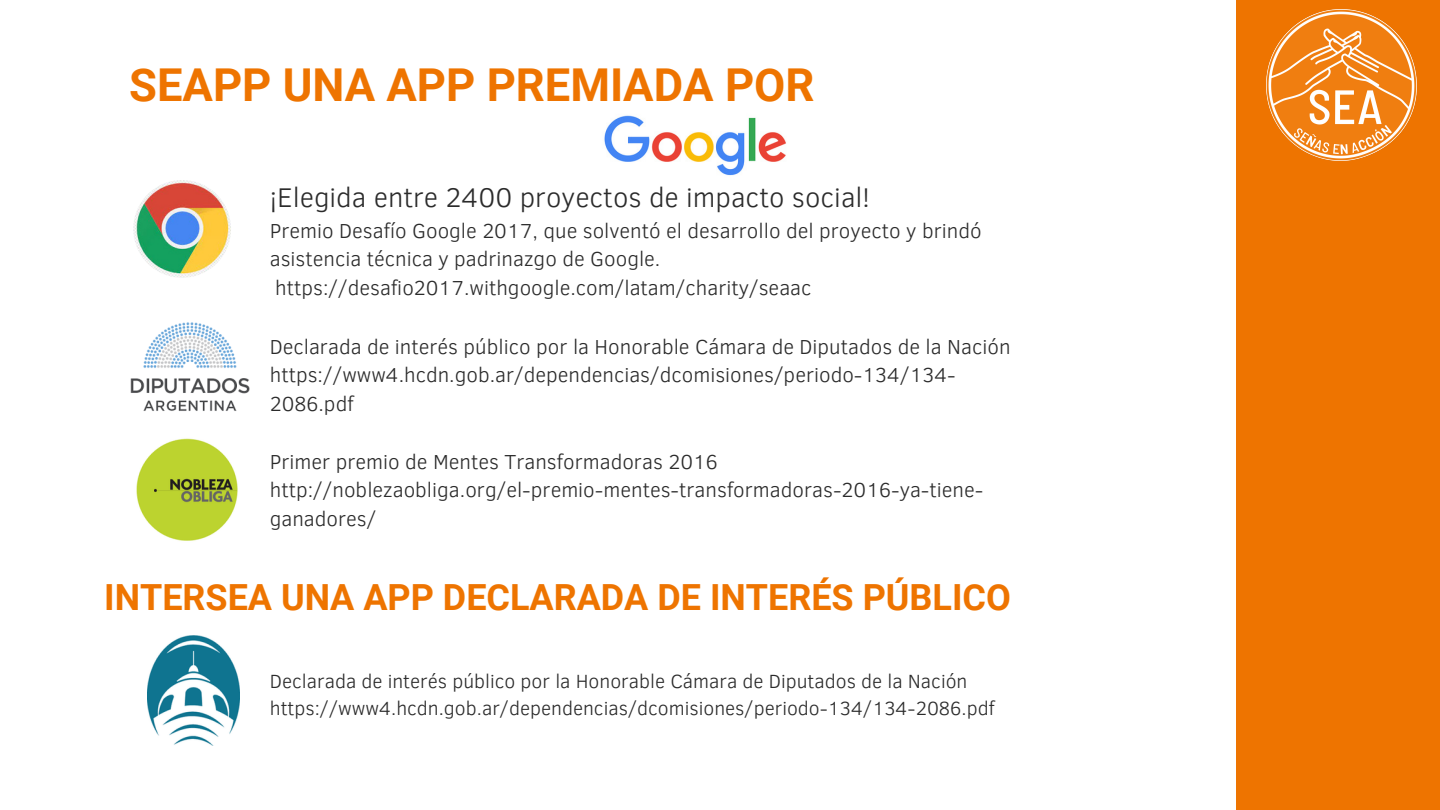
<style>
.page{position:relative;width:1440px;height:810px;background:#fff}
.page>*{position:absolute;margin:0;border:0;box-sizing:border-box;transform-origin:0 0}
.t1{font:700 45.3px "Roboto";color:#ee7400}
.t2{font:700 36px "Roboto";color:#ee7400}
.t3{font:300 27.7px "Clear Sans";color:#2b2b2b}
.t4{font:300 20.8px/28.6px "Clear Sans";color:#2b2b2b}
.t5{font:300 19.6px/26.9px "Clear Sans";color:#2b2b2b}
</style>
<div class="page">
<div style="left:1236px;top:0;width:204px;height:810px;background:#ee7400"></div>
<img style="left:133px;top:180px;width:98px;height:98px;border-radius:50%">
<img style="left:604px;top:115px;width:182px;height:61px">
<img style="left:1266px;top:10px;width:151px;height:150px">
<img style="left:130px;top:322px;width:120px;height:89px">
<img style="left:136px;top:438px;width:102px;height:103px">
<img style="left:148px;top:635px;width:91px;height:110px">
<p class="t1" style="left:129px;top:59px;width:687px">SEAPP UNA APP PREMIADA POR</p>
<p class="t3" style="left:270px;top:177px;width:602px">¡Elegida entre 2400 proyectos de impacto social!</p>
<p class="t4" style="left:270px;top:215px;width:713px">Premio Desafío Google 2017, que solventó el desarrollo del proyecto y brindó asistencia técnica y padrinazgo de Google.</p>
<p class="t4" style="left:275px;top:272px;width:538px">https://desafio2017.withgoogle.com/latam/charity/seaac</p>
<p class="t4" style="left:270px;top:331px;width:742px">Declarada de interés público por la Honorable Cámara de Diputados de la Nación https://www4.hcdn.gob.ar/dependencias/dcomisiones/periodo-134/134-<br>2086.pdf</p>
<p class="t4" style="left:270px;top:446px;width:449px">Primer premio de Mentes Transformadoras 2016</p>
<p class="t4" style="left:270px;top:475px;width:715px">http://noblezaobliga.org/el-premio-mentes-transformadoras-2016-ya-tiene&shy;ganadores/</p>
<p class="t2" style="left:104px;top:576px;width:908px">INTERSEA UNA APP DECLARADA DE INTERÉS PÚBLICO</p>
<p class="t5" style="left:270px;top:666px;width:726px">Declarada de interés público por la Honorable Cámara de Diputados de la Nación https://www4.hcdn.gob.ar/dependencias/dcomisiones/periodo-134/134-2086.pdf</p>
</div>
